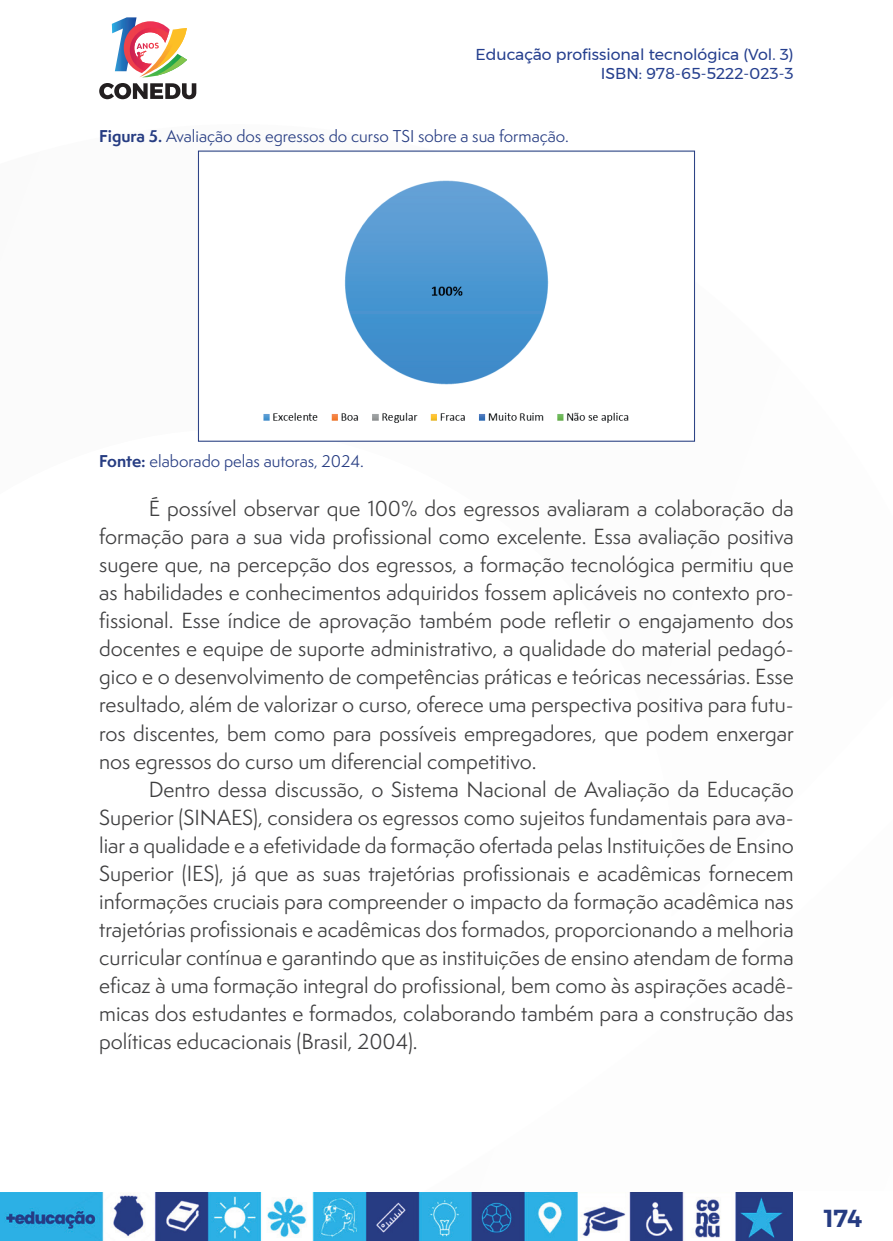
<style>
.page{position:relative;width:893px;height:1241px;background:#fff}
.page>*{position:absolute;margin:0;border:0;box-sizing:border-box;transform-origin:0 0}
.t1{font:600 24.5px "Montserrat";color:#263c82}
._7_CORPO{font:20.12px/28px "Semplicita Pro";color:#3e3e3f;text-align:justify}
.t2{font:15.75px/18.9px "Montserrat";color:#253f8e;text-align:right}
._9_LEGENDAS{font:15.75px "Semplicita Pro";color:#263c82}
._13_FONTES{font:15.75px "Semplicita Pro";color:#263c82}
.s1{font-weight:700}
</style>
<div class="page">
<svg style="left:112px;top:17px;width:75px;height:60px"></svg>
<svg style="left:99px;top:83px;width:97px;height:16px"></svg>
<img style="left:0;top:1192px;width:793px;height:48px">
<img style="left:263px;top:180px;width:366px;height:243px">
<div style="left:198px;top:151px;width:497px;height:290px;border:1px solid #263c82"></div>
<p class="t2" style="left:475px;top:45px;width:320px">Educação profissional tecnológica (Vol. 3)<br>ISBN: 978-65-5222-023-3</p>
<p class="_9_LEGENDAS" style="left:99px;top:125px;width:471px"><span class="s1">Figura 5.</span> Avaliação dos egressos do curso TSI sobre a sua formação.</p>
<p class="_13_FONTES" style="left:99px;top:449px;width:266px"><span class="s1">Fonte:</span> elaborado pelas autoras, 2024.</p>
<p class="_7_CORPO" style="left:99px;top:494px;width:696px;text-indent:50px">É possível observar que 100% dos egressos avaliaram a colaboração da formação para a sua vida profissional como excelente. Essa avaliação positiva sugere que, na percepção dos egressos, a formação tecnológica permitiu que as habilidades e conhecimentos adquiridos fossem aplicáveis no contexto pro&shy;fissional. Esse índice de aprovação também pode refletir o engajamento dos docentes e equipe de suporte administrativo, a qualidade do material pedagó&shy;gico e o desenvolvimento de competências práticas e teóricas necessárias. Esse resultado, além de valorizar o curso, oferece uma perspectiva positiva para futu&shy;ros discentes, bem como para possíveis empregadores, que podem enxergar nos egressos do curso um diferencial competitivo.</p>
<p class="_7_CORPO" style="left:99px;top:774px;width:696px;text-indent:50px">Dentro dessa discussão, o Sistema Nacional de Avaliação da Educação Superior (SINAES), considera os egressos como sujeitos fundamentais para ava&shy;liar a qualidade e a efetividade da formação ofertada pelas Instituições de Ensino Superior (IES), já que as suas trajetórias profissionais e acadêmicas fornecem informações cruciais para compreender o impacto da formação acadêmica nas trajetórias profissionais e acadêmicas dos formados, proporcionando a melhoria curricular contínua e garantindo que as instituições de ensino atendam de forma eficaz à uma formação integral do profissional, bem como às aspirações acadê&shy;micas dos estudantes e formados, colaborando também para a construção das políticas educacionais (Brasil, 2004).</p>
<p class="t1" style="left:824px;top:1198px;width:40px">174</p>
</div>
